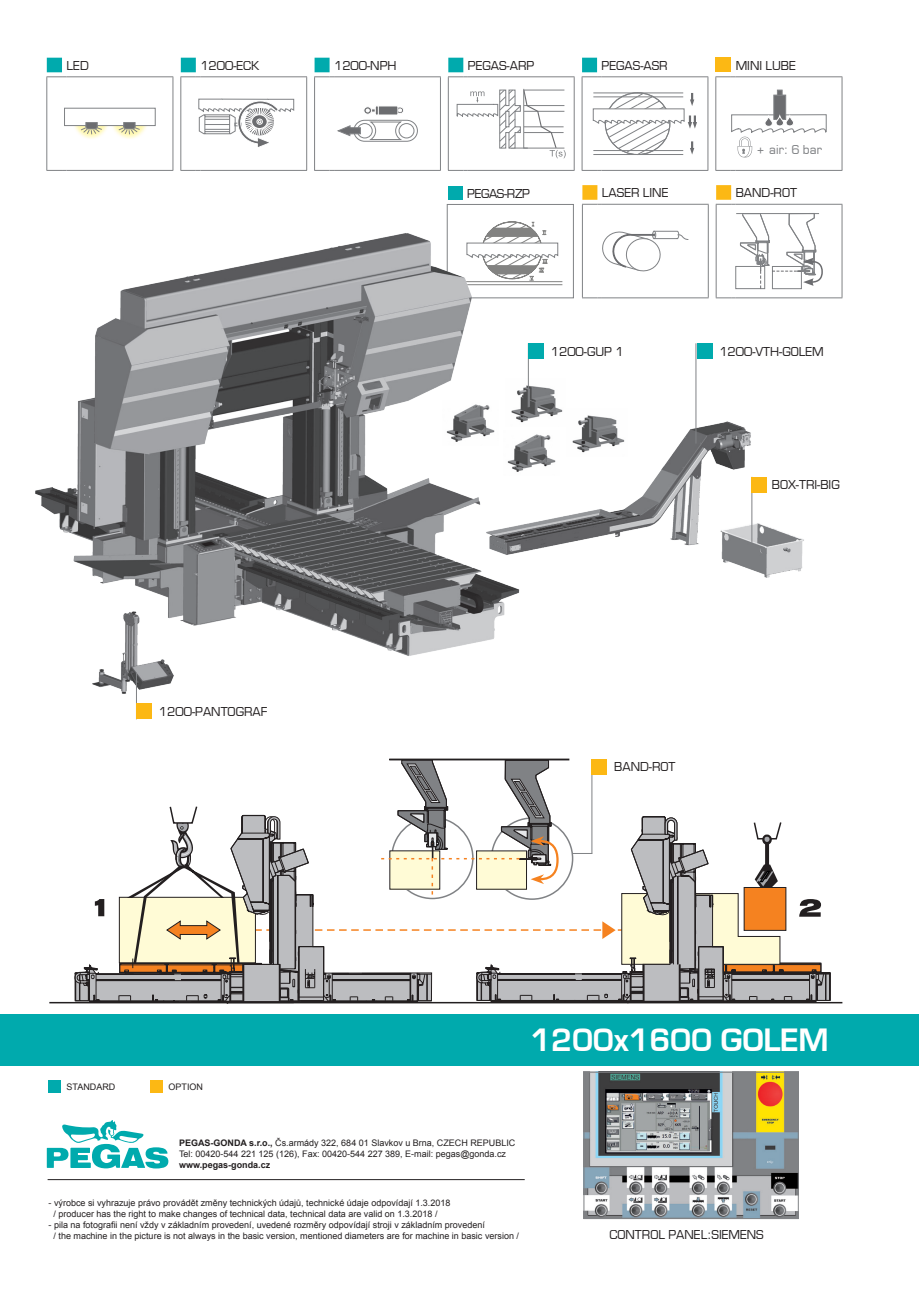
<style>
.page{position:relative;width:919px;height:1289px;background:#fff}
.page>*{position:absolute;margin:0;border:0;box-sizing:border-box;transform-origin:0 0}
.Normální{font:30px "Euromode CE Bold";letter-spacing:-.01em;color:#fff}
.t1{font:12px "Euromode CE";color:#231f20}
.t2{font:12px "Euromode CE";letter-spacing:-.03em;color:#231f20}
.t3{font:12px "Euromode CE";color:#808285}
.t4{font:9px/10.8px "Arial";color:#231f20}
.t5{font:700 9px "Arial";color:#231f20}
.s1{font-weight:700}
</style>
<div class="page">
<div style="left:447px;top:204px;width:126px;height:94px;border:1px solid #808285"></div>
<div style="left:448px;top:186px;width:15px;height:13px;background:#00aaad"></div>
<svg style="left:494px;top:221px;width:69px;height:64px"></svg>
<img style="left:35px;top:227px;width:495px;height:429px">
<img style="left:483px;top:419px;width:270px;height:139px">
<img style="left:716px;top:521px;width:88px;height:57px">
<img style="left:442px;top:400px;width:56px;height:45px">
<img style="left:505px;top:378px;width:60px;height:48px">
<img style="left:504px;top:430px;width:55px;height:45px">
<img style="left:567px;top:415px;width:60px;height:41px">
<div style="left:715px;top:58px;width:15px;height:14px;background:#fcb814"></div>
<hr style="left:46px;top:77px;width:1px;height:93px;background:#808285">
<hr style="left:172px;top:77px;width:1px;height:93px;background:#808285">
<hr style="left:180px;top:77px;width:1px;height:93px;background:#808285">
<hr style="left:306px;top:77px;width:1px;height:93px;background:#808285">
<hr style="left:314px;top:77px;width:1px;height:93px;background:#808285">
<svg style="left:46px;top:58px;width:288px;height:19px"></svg>
<hr style="left:334px;top:76px;width:107px;height:1px;background:#808285">
<hr style="left:440px;top:77px;width:1px;height:93px;background:#808285">
<svg style="left:46px;top:170px;width:21px;height:1px"></svg>
<hr style="left:67px;top:170px;width:106px;height:1px;background:#808285">
<svg style="left:180px;top:170px;width:20px;height:1px"></svg>
<hr style="left:200px;top:170px;width:107px;height:1px;background:#808285">
<svg style="left:314px;top:170px;width:20px;height:1px"></svg>
<hr style="left:334px;top:170px;width:107px;height:1px;background:#808285">
<hr style="left:448px;top:77px;width:1px;height:93px;background:#808285">
<hr style="left:573px;top:77px;width:1px;height:93px;background:#808285">
<svg style="left:448px;top:170px;width:20px;height:1px"></svg>
<hr style="left:468px;top:170px;width:106px;height:1px;background:#808285">
<hr style="left:581px;top:77px;width:1px;height:93px;background:#808285">
<svg style="left:448px;top:58px;width:153px;height:19px"></svg>
<hr style="left:601px;top:76px;width:107px;height:1px;background:#808285">
<hr style="left:707px;top:77px;width:1px;height:93px;background:#808285">
<svg style="left:581px;top:170px;width:20px;height:1px"></svg>
<hr style="left:601px;top:170px;width:107px;height:1px;background:#808285">
<hr style="left:715px;top:77px;width:1px;height:93px;background:#808285">
<svg style="left:715px;top:76px;width:20px;height:1px"></svg>
<hr style="left:735px;top:76px;width:107px;height:1px;background:#808285">
<hr style="left:841px;top:77px;width:1px;height:93px;background:#808285">
<svg style="left:715px;top:170px;width:20px;height:1px"></svg>
<hr style="left:735px;top:170px;width:107px;height:1px;background:#808285">
<img style="left:73px;top:126px;width:36px;height:13px">
<img style="left:112px;top:126px;width:36px;height:13px">
<div style="left:64px;top:108px;width:91px;height:18px;background:#fff;border:1px solid #808285"></div>
<svg style="left:80px;top:122px;width:22px;height:12px"></svg>
<svg style="left:118px;top:122px;width:22px;height:12px"></svg>
<svg style="left:198px;top:98px;width:96px;height:49px"></svg>
<svg style="left:337px;top:106px;width:81px;height:36px"></svg>
<svg style="left:456px;top:88px;width:109px;height:70px"></svg>
<svg style="left:592px;top:92px;width:105px;height:63px"></svg>
<div style="left:773px;top:95px;width:13px;height:25px;background:#6c6d70;border:1px solid #808285"></div>
<svg style="left:777px;top:90px;width:5px;height:6px"></svg>
<svg style="left:731px;top:114px;width:95px;height:43px"></svg>
<hr style="left:582px;top:205px;width:1px;height:92px;background:#808285">
<hr style="left:707px;top:205px;width:1px;height:92px;background:#808285">
<svg style="left:582px;top:297px;width:20px;height:1px"></svg>
<hr style="left:602px;top:297px;width:106px;height:1px;background:#808285">
<hr style="left:715px;top:205px;width:1px;height:92px;background:#808285">
<svg style="left:582px;top:185px;width:153px;height:20px"></svg>
<hr style="left:735px;top:204px;width:107px;height:1px;background:#808285">
<hr style="left:841px;top:205px;width:1px;height:92px;background:#808285">
<svg style="left:715px;top:297px;width:20px;height:1px"></svg>
<hr style="left:735px;top:297px;width:107px;height:1px;background:#808285">
<svg style="left:602px;top:230px;width:87px;height:42px"></svg>
<div style="left:735px;top:266px;width:30px;height:23px;background:#fff;border:1px solid #808285"></div>
<hr style="left:736px;top:213px;width:83px;height:1px;background:#808285">
<svg style="left:739px;top:214px;width:84px;height:75px"></svg>
<img style="left:85px;top:605px;width:95px;height:89px">
<hr style="left:751px;top:477px;width:1px;height:65px;background:#808285">
<hr style="left:695px;top:343px;width:1px;height:100px;background:#808285">
<hr style="left:528px;top:343px;width:1px;height:47px;background:#808285">
<hr style="left:136px;top:672px;width:1px;height:47px;background:#808285">
<img style="left:585px;top:1073px;width:211px;height:143px">
<div style="left:0;top:1014px;width:918px;height:51px;background:#00aaad"></div>
<div style="left:49px;top:1080px;width:12px;height:12px;background:#00aaad"></div>
<div style="left:151px;top:1080px;width:12px;height:12px;background:#fcb814"></div>
<hr style="left:48px;top:1179px;width:476px;height:1px;background:#231f20">
<svg style="left:47px;top:1120px;width:121px;height:48px"></svg>
<div style="left:583px;top:1071px;width:215px;height:147px;border:1px solid #808285"></div>
<div style="left:696px;top:343px;width:16px;height:16px;background:#00aaad"></div>
<div style="left:751px;top:477px;width:16px;height:15px;background:#fcb814"></div>
<div style="left:528px;top:343px;width:15px;height:16px;background:#00aaad"></div>
<hr style="left:49px;top:1001px;width:793px;height:2px;background:#231f20">
<svg style="left:74px;top:759px;width:757px;height:243px"></svg>
<div style="left:591px;top:759px;width:16px;height:15px;background:#fcb814"></div>
<div style="left:136px;top:703px;width:16px;height:16px;background:#fcb814"></div>
<p class="t1" style="left:67px;top:58px;width:24px">LED</p>
<p class="t1" style="left:200px;top:58px;width:61px">1200-ECK</p>
<p class="t1" style="left:334px;top:58px;width:64px">1200-NPH</p>
<p class="t1" style="left:468px;top:58px;width:68px">PEGAS-ARP</p>
<p class="t1" style="left:601px;top:58px;width:68px">PEGAS-ASR</p>
<p class="t1" style="left:735px;top:58px;width:62px">MINI LUBE</p>
<p class="t1" style="left:159px;top:704px;width:110px">1200-PANTOGRAF</p>
<p class="t4" style="left:67px;top:1081px;width:50px">STANDARD</p>
<p class="t4" style="left:169px;top:1081px;width:36px">OPTION</p>
<p class="t2" style="left:467px;top:186px;width:65px">PEGAS-RZP</p>
<p class="t3" style="left:757px;top:142px;width:66px">+ air: 6 bar</p>
<p class="t1" style="left:602px;top:185px;width:68px">LASER LINE</p>
<p class="t1" style="left:735px;top:185px;width:63px">BAND-ROT</p>
<p class="t1" style="left:550px;top:344px;width:74px">1200-GUP 1</p>
<p class="t1" style="left:719px;top:344px;width:106px">1200-VTH-GOLEM</p>
<p class="t1" style="left:771px;top:477px;width:69px">BOX-TRI-BIG</p>
<p class="t1" style="left:614px;top:759px;width:63px">BAND-ROT</p>
<p class="Normální" style="left:530px;top:1022px;width:300px">1200x1600 GOLEM</p>
<p class="t4" style="left:179px;top:1137px;width:338px"><span class="s1">PEGAS-GONDA s.r.o.,</span> Čs.armády 322, 684 01 Slavkov u Brna, CZECH REPUBLIC<br>Tel: 00420-544 221 125 (126), Fax: 00420-544 227 389, E-mail: pegas@gonda.cz</p>
<p class="t5" style="left:179px;top:1158px;width:93px">www.pegas-gonda.cz</p>
<p class="t4" style="left:54px;top:1197px;width:398px;text-indent:-5px">- výrobce si vyhrazuje právo provádět změny technických údajů, technické údaje odpovídají 1.3.2018 / producer has the right to make changes of technical data, technical data are valid on 1.3.2018 /</p>
<p class="t4" style="left:54px;top:1219px;width:467px;text-indent:-5px">- pila na fotografii není vždy v základním provedení, uvedené rozměry odpovídají stroji v základním provedení<br>/ the machine in the picture is not always in the basic version, mentioned diameters are for machine in basic version /</p>
<h2 class="t1" style="left:609px;top:1227px;width:156px">CONTROL PANEL:SIEMENS</h2>
</div>
